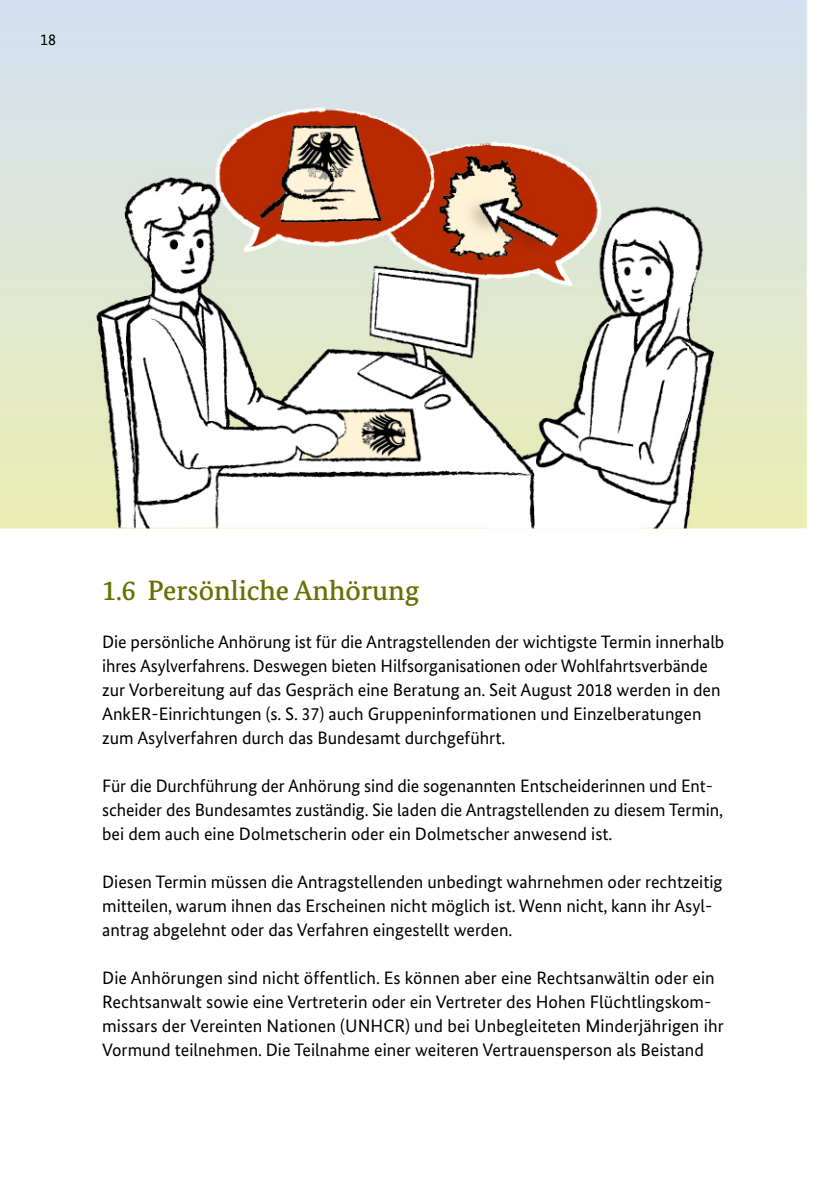
<style>
.page{position:relative;width:840px;height:1191px;background:#fff}
.page>*{position:absolute;margin:0;border:0;box-sizing:border-box;transform-origin:0 0}
.t1{font:500 28px "Bundes Serif";color:#677000}
.t2{font:18px/24px "Bundes Sans";color:#000}
.t3{font:16px "Bundes Sans";color:#000}
</style>
<div class="page">
<img style="left:0;top:0;width:808px;height:529px">
<p class="t3" style="left:40px;top:30px;width:17px">18</p>
<h2 class="t1" style="left:102px;top:573px;width:318px">1.6 Persönliche Anhörung</h2>
<p class="t2" style="left:102px;top:630px;width:623px">Die persönliche Anhörung ist für die Antragstellenden der wichtigste Termin innerhalb ihres Asylverfahrens. Deswegen bieten Hilfsorganisationen oder Wohlfahrtsverbände zur Vorbereitung auf das Gespräch eine Beratung an. Seit August 2018 werden in den AnkER-Einrichtungen (s. S. 37) auch Gruppeninformationen und Einzelberatungen zum Asylverfahren durch das Bundesamt durchgeführt.</p>
<p class="t2" style="left:102px;top:774px;width:622px">Für die Durchführung der Anhörung sind die sogenannten Entscheiderinnen und Ent&shy;scheider des Bundesamtes zuständig. Sie laden die Antragstellenden zu diesem Termin, bei dem auch eine Dolmetscherin oder ein Dolmetscher anwesend ist.</p>
<p class="t2" style="left:102px;top:870px;width:621px">Diesen Termin müssen die Antragstellenden unbedingt wahrnehmen oder rechtzeitig mitteilen, warum ihnen das Erscheinen nicht möglich ist. Wenn nicht, kann ihr Asyl&shy;antrag abgelehnt oder das Verfahren eingestellt werden.</p>
<p class="t2" style="left:102px;top:966px;width:623px">Die Anhörungen sind nicht öffentlich. Es können aber eine Rechtsanwältin oder ein Rechtsanwalt sowie eine Vertreterin oder ein Vertreter des Hohen Flüchtlingskom&shy;missars der Vereinten Nationen (UNHCR) und bei Unbegleiteten Minderjährigen ihr Vormund teilnehmen. Die Teilnahme einer weiteren Vertrauensperson als Beistand</p>
</div>
